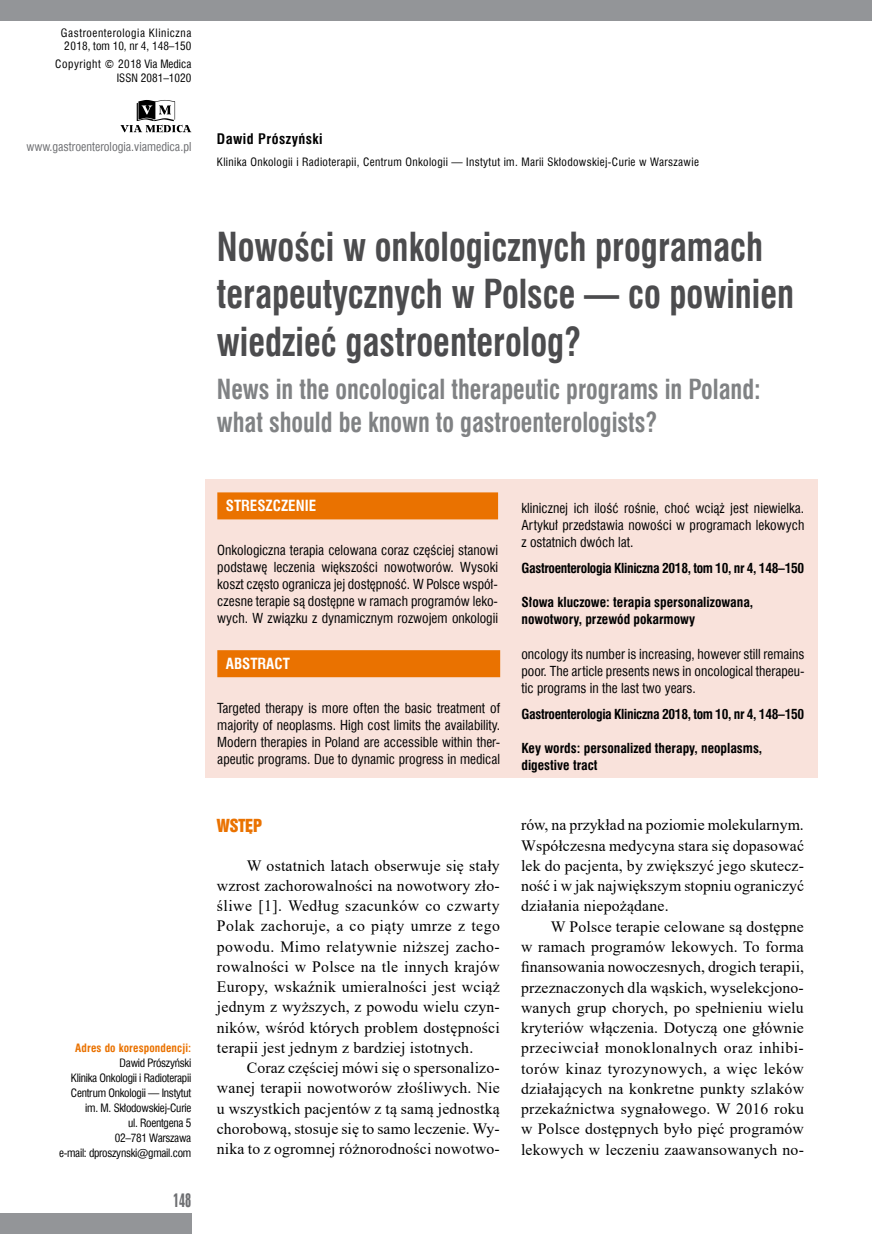
<style>
.page{position:relative;width:872px;height:1234px;background:#fff}
.page>*{position:absolute;margin:0;border:0;box-sizing:border-box;transform-origin:0 0}
.t1{font:700 39px/47.5px "Swis 721 Cn EU";color:#4c4c4e;scale:.9 1}
.t2{font:700 27px/33px "Swis 721 Cn EU";color:#808284;scale:.9 1}
.t3{font:18px "Swis 924 EU";color:#6d6e71}
.t4{font:16.5px "Swis 921 EU";color:#ea7200}
.t5{font:15.75px/20.2px "Times New Roman";letter-spacing:.01em;color:#000;text-align:justify}
.t6{font:700 15px "Swis 721 Cn EU";color:#fff}
.t7{font:700 14.25px "Swis 721 Cn EU";letter-spacing:.03em;color:#000}
.t8{font:13.5px/17.1px "Swis 721 Cn EU";color:#000;text-align:justify}
.t9{font:700 13.5px/17.1px "Swis 721 Cn EU";color:#000}
.t10{font:700 13.5px "Swis 721 Cn EU";letter-spacing:-.025em;color:#000}
.t11{font:12px "Swis 721 Cn EU";color:#6d6e71}
.t12{font:11.25px/15px "Swis 721 Cn EU";letter-spacing:-.025em;color:#000;text-align:right}
.t13{font:11.25px "Swis 721 Cn EU";letter-spacing:.03em;color:#000}
.t14{font:11.25px/13.5px "Swis 721 Cn EU";letter-spacing:.05em;color:#000}
.t15{font:11.25px/13.5px "Swis 721 Cn EU";color:#000;text-align:right}
.t16{font:700 11.25px "Swis 721 Cn EU";letter-spacing:.01em;color:#ea7200}
</style>
<div class="page">
<svg style="left:871px;top:0;width:1px;height:21px"></svg>
<div style="left:0;top:0;width:871px;height:21px;background:#939598"></div>
<svg style="left:120px;top:100px;width:71px;height:33px"></svg>
<div style="left:0;top:1212px;width:191px;height:21px;background:#939598"></div>
<div style="left:205px;top:478px;width:612px;height:299px;background:#f9e2db"></div>
<div style="left:217px;top:492px;width:281px;height:27px;background:#ea7200"></div>
<div style="left:217px;top:650px;width:283px;height:27px;background:#ea7200"></div>
<p class="t14" style="left:61px;top:26px;width:132px">Gastroenterologia Kliniczna<br>2018, tom 10, nr 4, 148–150</p>
<p class="t15" style="left:55px;top:57px;width:138px">Copyright © 2018 Via Medica<br>ISSN 2081–1020</p>
<p class="t11" style="left:26px;top:138px;width:166px">www.gastroenterologia.viamedica.pl</p>
<p class="t7" style="left:217px;top:130px;width:107px">Dawid Prószyński</p>
<p class="t13" style="left:217px;top:155px;width:483px">Klinika Onkologii i Radioterapii, Centrum Onkologii — Instytut im. Marii Skłodowskiej-Curie w Warszawie</p>
<h1 class="t1" style="left:217px;top:224px;width:643px">Nowości w onkologicznych programach terapeutycznych w Polsce — co powinien wiedzieć gastroenterolog?</h1>
<h2 class="t2" style="left:217px;top:374px;width:606px">News in the oncological therapeutic programs in Poland: what should be known to gastroenterologists?</h2>
<p class="t16" style="left:75px;top:1040px;width:118px">Adres do korespondencji:</p>
<p class="t12" style="left:59px;top:1055px;width:134px">Dawid Prószyński<br>Klinika Onkologii i Radioterapii<br>Centrum Onkologii — Instytut im. M. Skłodowskiej-Curie<br>ul. Roentgena 5<br>02–781 Warszawa<br>e-mail: dproszynski@gmail.com</p>
<p class="t3" style="left:173px;top:1189px;width:20px">148</p>
<p class="t6" style="left:226px;top:496px;width:92px">Streszczenie</p>
<p class="t8" style="left:217px;top:541px;width:282px">Onkologiczna terapia celowana coraz częściej stanowi podstawę leczenia większości nowotworów. Wysoki koszt często ogranicza jej dostępność. W Polsce współ&shy;czesne terapie są dostępne w ramach programów leko&shy;wych. W związku z dynamicznym rozwojem onkologii</p>
<p class="t6" style="left:226px;top:654px;width:66px">Abstract</p>
<p class="t8" style="left:217px;top:699px;width:284px">Targeted therapy is more often the basic treatment of majority of neoplasms. High cost limits the availability.<br>Modern therapies in Poland are accessible within ther&shy;apeutic programs. Due to dynamic progress in medical</p>
<p class="t4" style="left:217px;top:814px;width:47px">WSTĘP</p>
<p class="t5" style="left:217px;top:854px;width:284px;text-indent:30px">W ostatnich latach obserwuje się stały wzrost zachorowalności na nowotwory zło&shy;śliwe [1]. Według szacunków co czwarty Polak zachoruje, a co piąty umrze z tego powodu. Mimo relatywnie niższej zacho&shy;rowalności w Polsce na tle innych krajów Europy, wskaźnik umieralności jest wciąż jednym z wyższych, z powodu wielu czyn&shy;ników, wśród których problem dostępności terapii jest jednym z bardziej istotnych.</p>
<p class="t5" style="left:217px;top:1057px;width:284px;text-indent:30px">Coraz częściej mówi się o spersonalizo&shy;wanej terapii nowotworów złośliwych. Nie u wszystkich pacjentów z tą samą jednostką chorobową, stosuje się to samo leczenie. Wy&shy;nika to z ogromnej różnorodności nowotwo-</p>
<p class="t8" style="left:521px;top:499px;width:284px">klinicznej ich ilość rośnie, choć wciąż jest niewielka.<br>Artykuł przedstawia nowości w programach lekowych z ostatnich dwóch lat.</p>
<p class="t10" style="left:521px;top:559px;width:284px">Gastroenterologia Kliniczna 2018, tom 10, nr 4, 148–150</p>
<p class="t9" style="left:521px;top:594px;width:233px">Słowa kluczowe: terapia spersonalizowana, nowotwory, przewód pokarmowy</p>
<p class="t8" style="left:521px;top:645px;width:284px">oncology its number is increasing, however still remains poor. The article presents news in oncological therapeu&shy;tic programs in the last two years.</p>
<p class="t10" style="left:521px;top:705px;width:284px">Gastroenterologia Kliniczna 2018, tom 10, nr 4, 148–150</p>
<p class="t9" style="left:521px;top:740px;width:242px">Key words: personalized therapy, neoplasms, digestive tract</p>
<p class="t5" style="left:521px;top:814px;width:284px">rów, na przykład na poziomie molekularnym.<br>Współczesna medycyna stara się dopasować lek do pacjenta, by zwiększyć jego skutecz&shy;ność i w jak największym stopniu ograniczyć działania niepożądane.</p>
<p class="t5" style="left:521px;top:915px;width:284px;text-indent:30px">W Polsce terapie celowane są dostępne w ramach programów lekowych. To forma finansowania nowoczesnych, drogich terapii, przeznaczonych dla wąskich, wyselekcjono&shy;wanych grup chorych, po spełnieniu wielu kryteriów włączenia. Dotyczą one głównie przeciwciał monoklonalnych oraz inhibi&shy;torów kinaz tyrozynowych, a więc leków działających na konkretne punkty szlaków przekaźnictwa sygnałowego. W 2016 roku w Polsce dostępnych było pięć programów lekowych w leczeniu zaawansowanych no-</p>
</div>
